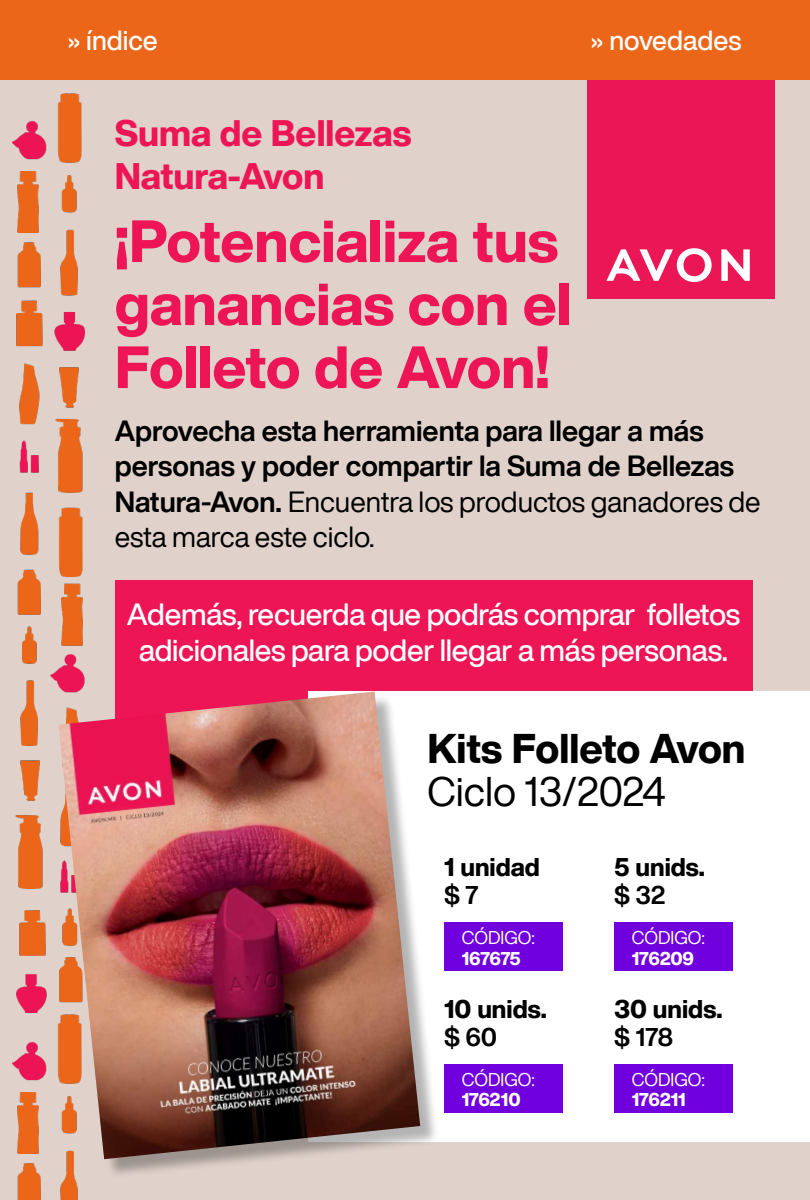
<style>
.page{position:relative;width:810px;height:1200px;background:#fff}
.page>*{position:absolute;margin:0;border:0;box-sizing:border-box;transform-origin:0 0}
.t1{font:800 58.5px/63px "Helvetica Now Display";color:#ed1555}
.t2{font:800 40.5px "Helvetica Now Display";color:#000}
.t3{font:40.5px "Helvetica Now Display";color:#000}
.t4{font:800 36px/43.2px "Helvetica Now Display";color:#ed1555}
.t5{font:500 30px/36px "Helvetica Now Display";letter-spacing:-.01em;color:#fff;text-align:center}
.t6{font:700 28.5px/35.2px "Helvetica Now Display";color:#000}
.t7{font:500 27px "Helvetica Now Display";color:#fff}
.t8{font:800 24.97px "Helvetica Now Display";color:#000}
.t9{font:700 24.97px "Helvetica Now Display";letter-spacing:-.005em;color:#000}
.t10{font:18.08px "Helvetica Now Display";color:#fff}
.t11{font:800 18.08px "Helvetica Now Display";letter-spacing:-.015em;color:#fff}
.s1{font-weight:400}
</style>
<div class="page">
<div style="left:0;top:80px;width:810px;height:1120px;background:#e0d2cb"></div>
<img style="left:13px;top:93px;width:72px;height:919px">
<img style="left:13px;top:1025px;width:65px;height:175px">
<div style="left:587px;top:80px;width:187px;height:219px;background:#ea1656"></div>
<svg style="left:606px;top:248px;width:144px;height:34px"></svg>
<div style="left:115px;top:581px;width:637px;height:160px;background:#ed1555"></div>
<div style="left:308px;top:692px;width:502px;height:450px;background:#fff"></div>
<div style="left:61px;top:694px;width:378px;height:484px;background:#000;opacity:.3"></div>
<img style="left:58px;top:692px;width:362px;height:467px">
<div style="left:444px;top:923px;width:118px;height:48px;background:#7100de"></div>
<div style="left:614px;top:923px;width:118px;height:48px;background:#7100de"></div>
<div style="left:444px;top:1064px;width:118px;height:49px;background:#7100de"></div>
<div style="left:614px;top:1064px;width:118px;height:49px;background:#7100de"></div>
<div style="left:0;top:0;width:810px;height:80px;background:#eb6618"></div>
<p class="t7" style="left:67px;top:22px;width:92px">» índice</p>
<p class="t7" style="left:590px;top:22px;width:152px">» novedades</p>
<p class="t4" style="left:115px;top:112px;width:298px">Suma de Bellezas<br>Natura-Avon</p>
<h1 class="t1" style="left:115px;top:210px;width:458px">¡Potencializa tus ganancias con el<br>Folleto de Avon!</h1>
<p class="t6" style="left:115px;top:413px;width:647px">Aprovecha esta herramienta para llegar a más personas y poder compartir la Suma de Bellezas Natura-Avon. <span class="s1">Encuentra los productos ganadores de esta marca este ciclo.</span></p>
<p class="t5" style="left:127px;top:596px;width:615px">Además, recuerda que podrás comprar folletos adicionales para poder llegar a más personas.</p>
<h2 class="t2" style="left:428px;top:720px;width:320px">Kits Folleto Avon</h2>
<h2 class="t3" style="left:428px;top:763px;width:240px">Ciclo 13/2024</h2>
<p class="t8" style="left:444px;top:850px;width:97px">1 unidad</p>
<p class="t9" style="left:444px;top:878px;width:36px">$ 7</p>
<p class="t10" style="left:462px;top:925px;width:75px">CÓDIGO:</p>
<p class="t11" style="left:462px;top:946px;width:61px">167675</p>
<p class="t8" style="left:444px;top:992px;width:104px">10 unids.</p>
<p class="t9" style="left:444px;top:1020px;width:55px">$ 60</p>
<p class="t10" style="left:462px;top:1067px;width:75px">CÓDIGO:</p>
<p class="t11" style="left:462px;top:1087px;width:60px">176210</p>
<p class="t8" style="left:614px;top:850px;width:92px">5 unids.</p>
<p class="t9" style="left:614px;top:878px;width:53px">$ 32</p>
<p class="t10" style="left:632px;top:925px;width:75px">CÓDIGO:</p>
<p class="t11" style="left:632px;top:946px;width:64px">176209</p>
<p class="t8" style="left:614px;top:992px;width:110px">30 unids.</p>
<p class="t9" style="left:614px;top:1020px;width:60px">$ 178</p>
<p class="t10" style="left:632px;top:1067px;width:75px">CÓDIGO:</p>
<p class="t11" style="left:632px;top:1087px;width:56px">176211</p>
</div>
